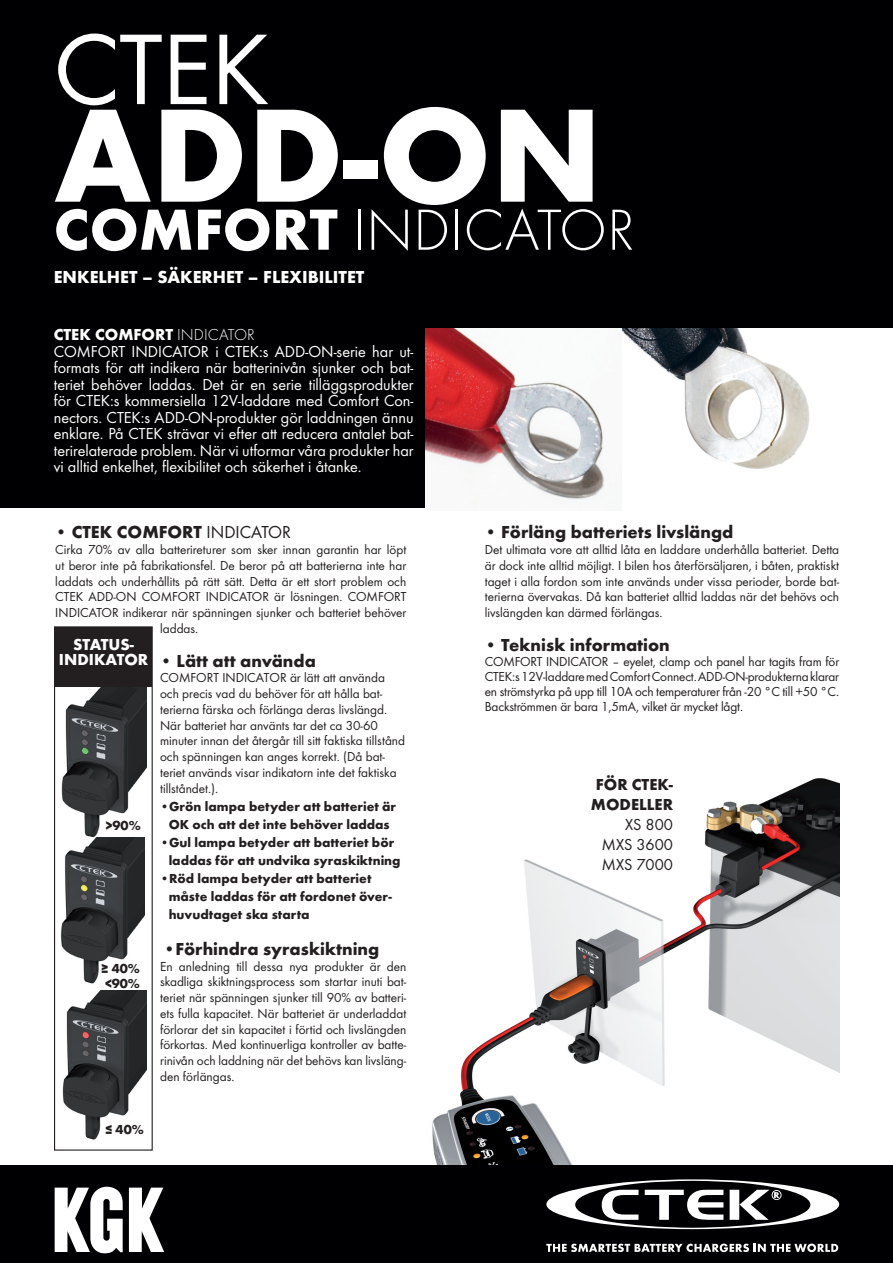
<style>
.page{position:relative;width:893px;height:1263px;background:#fff}
.page>*{position:absolute;margin:0;border:0;box-sizing:border-box;transform-origin:0 0}
.t1{font:700 137.85px "Futura";color:#fff}
.t2{font:104.1px "Futura Boo";color:#fff}
.t3{font:300 60px "Futura";color:#fff}
.t4{font:700 18px "Futura";color:#231f20}
.t5{font:700 18px "Futura";color:#fff}
.t6{font:16.5px/16.5px "Futura Boo";color:#fff;text-align:justify}
.t7{font:700 16.5px/15px "Futura";color:#fff;text-align:center}
.t8{font:16.5px/19.8px "Futura Boo";color:#231f20;text-align:justify}
.t9{font:700 16.5px/19.8px "Futura";color:#231f20;text-align:center}
.t10{font:13.5px/15.8px "Futura Boo";color:#231f20;text-align:justify}
.t11{font:700 13.5px/18px "Futura";color:#231f20}
.s1{font-weight:700}
.s2{font-weight:300}
.s3{font-family:"Futura Boo";font-weight:400}
</style>
<div class="page">
<img style="left:432px;top:778px;width:407px;height:387px">
<div style="left:0;top:0;width:892px;height:508px;background:#000002"></div>
<img style="left:425px;top:328px;width:197px;height:180px">
<div style="left:0;top:1165px;width:892px;height:97px;background:#000002"></div>
<img style="left:622px;top:328px;width:270px;height:180px">
<img style="left:61px;top:836px;width:84px;height:148px">
<img style="left:62px;top:990px;width:84px;height:150px">
<div style="left:55px;top:627px;width:97px;height:60px;background:#231f20"></div>
<img style="left:61px;top:688px;width:85px;height:148px">
<div style="left:54px;top:626px;width:99px;height:524px;border:1px solid #231f20"></div>
<svg style="left:546px;top:1179px;width:293px;height:50px"></svg>
<svg style="left:546px;top:1243px;width:292px;height:9px"></svg>
<svg style="left:129px;top:1187px;width:35px;height:64px"></svg>
<svg style="left:55px;top:1186px;width:68px;height:67px"></svg>
<h2 class="t2" style="left:54px;top:7px;width:216px">CTEK</h2>
<h1 class="t1" style="left:54px;top:70px;width:550px">ADD-ON</h1>
<h3 class="t3" style="left:54px;top:196px;width:582px"><span class="s1">COMFORT</span> INDICATOR</h3>
<h3 class="t5" style="left:54px;top:265px;width:312px">ENKELHET – SÄKERHET – FLEXIBILITET</h3>
<p class="t7" style="left:54px;top:327px;width:203px">CTEK COMFORT <span class="s2">INDICATOR</span></p>
<p class="t6" style="left:54px;top:343px;width:361px">COMFORT INDICATOR i CTEK:s ADD-ON-serie har ut&shy;formats för att indikera när batterinivån sjunker och bat&shy;teriet behöver laddas. Det är en serie tilläggsprodukter för CTEK:s kommersiella 12V-laddare med Comfort Con&shy;nectors. CTEK:s ADD-ON-produkter gör laddningen ännu enklare. På CTEK strävar vi efter att reducera antalet bat&shy;terirelaterade problem. När vi utformar våra produkter har vi alltid enkelhet, flexibilitet och säkerhet i åtanke.</p>
<h3 class="t4" style="left:55px;top:521px;width:237px">• CTEK COMFORT <span class="s3">INDICATOR</span></h3>
<p class="t10" style="left:55px;top:541px;width:352px">Cirka 70% av alla batterireturer som sker innan garantin har löpt</p>
<p class="t10" style="left:55px;top:557px;width:352px">ut beror inte på fabrikationsfel. De beror på att batterierna inte har</p>
<p class="t10" style="left:55px;top:573px;width:352px">laddats och underhållits på rätt sätt. Detta är ett stort problem och</p>
<p class="t10" style="left:55px;top:589px;width:352px">CTEK ADD-ON COMFORT INDICATOR är lösningen. COMFORT</p>
<p class="t10" style="left:55px;top:604px;width:352px">INDICATOR indikerar när spänningen sjunker och batteriet behöver</p>
<p class="t10" style="left:160px;top:620px;width:40px">laddas.</p>
<h3 class="t4" style="left:160px;top:649px;width:157px">• Lätt att använda</h3>
<p class="t10" style="left:160px;top:670px;width:246px;text-align:left">COMFORT INDICATOR är lätt att använda och precis vad du behöver för att hålla bat&shy;terierna färska och förlänga deras livslängd.<br>När batteriet har använts tar det ca 30-60 minuter innan det återgår till sitt faktiska tillstånd och spänningen kan anges korrekt. (Då bat&shy;teriet används visar indikatorn inte det faktiska tillståndet.).</p>
<p class="t11" style="left:160px;top:797px;width:237px;text-align:center">•Grön lampa betyder att batteriet är<br>OK och att det inte behöver laddas</p>
<p class="t11" style="left:169px;top:833px;width:233px;text-indent:-9px">•Gul lampa betyder att batteriet bör laddas för att undvika syraskiktning</p>
<p class="t11" style="left:169px;top:869px;width:225px;text-indent:-9px">•Röd lampa betyder att batteriet måste laddas för att fordonet över&shy;huvudtaget ska starta</p>
<h3 class="t4" style="left:163px;top:937px;width:217px">•Förhindra syraskiktning</h3>
<p class="t10" style="left:160px;top:958px;width:248px">En anledning till dessa nya produkter är den skadliga skiktningsprocess som startar inuti bat&shy;teriet när spänningen sjunker till 90% av batteri&shy;ets fulla kapacitet. När batteriet är underladdat förlorar det sin kapacitet i förtid och livslängden förkortas. Med kontinuerliga kontroller av batte&shy;rinivån och laddning när det behövs kan livsläng&shy;den förlängas.</p>
<p class="t7" style="left:59px;top:636px;width:91px">STATUS-<br>INDIKATOR</p>
<p class="t11" style="left:106px;top:816px;width:37px">&gt;90%</p>
<p class="t11" style="left:102px;top:961px;width:40px;line-height:15px">≥ 40% &lt;90%</p>
<p class="t11" style="left:105px;top:1120px;width:40px">≤ 40%</p>
<h3 class="t4" style="left:485px;top:521px;width:250px">• Förläng batteriets livslängd</h3>
<p class="t10" style="left:485px;top:541px;width:356px">Det ultimata vore att alltid låta en laddare underhålla batteriet. Detta är dock inte alltid möjligt. I bilen hos återförsäljaren, i båten, praktiskt taget i alla fordon som inte används under vissa perioder, borde bat&shy;terierna övervakas. Då kan batteriet alltid laddas när det behövs och livslängden kan därmed förlängas.</p>
<h3 class="t4" style="left:485px;top:633px;width:186px">• Teknisk information</h3>
<p class="t10" style="left:485px;top:653px;width:356px;line-height:15px">COMFORT INDICATOR ‒ eyelet, clamp och panel har tagits fram för CTEK:s 12V-laddare med Comfort Connect. ADD-ON-produkterna klarar en strömstyrka på upp till 10A och temperaturer från -20 °C till +50 °C.<br>Backströmmen är bara 1,5mA, vilket är mycket lågt.</p>
<p class="t9" style="left:591px;top:774px;width:84px">FÖR CTEK-<br>MODELLER</p>
<p class="t8" style="left:602px;top:814px;width:73px;text-indent:23px">XS 800<br>MXS 3600<br>MXS 7000</p>
</div>
